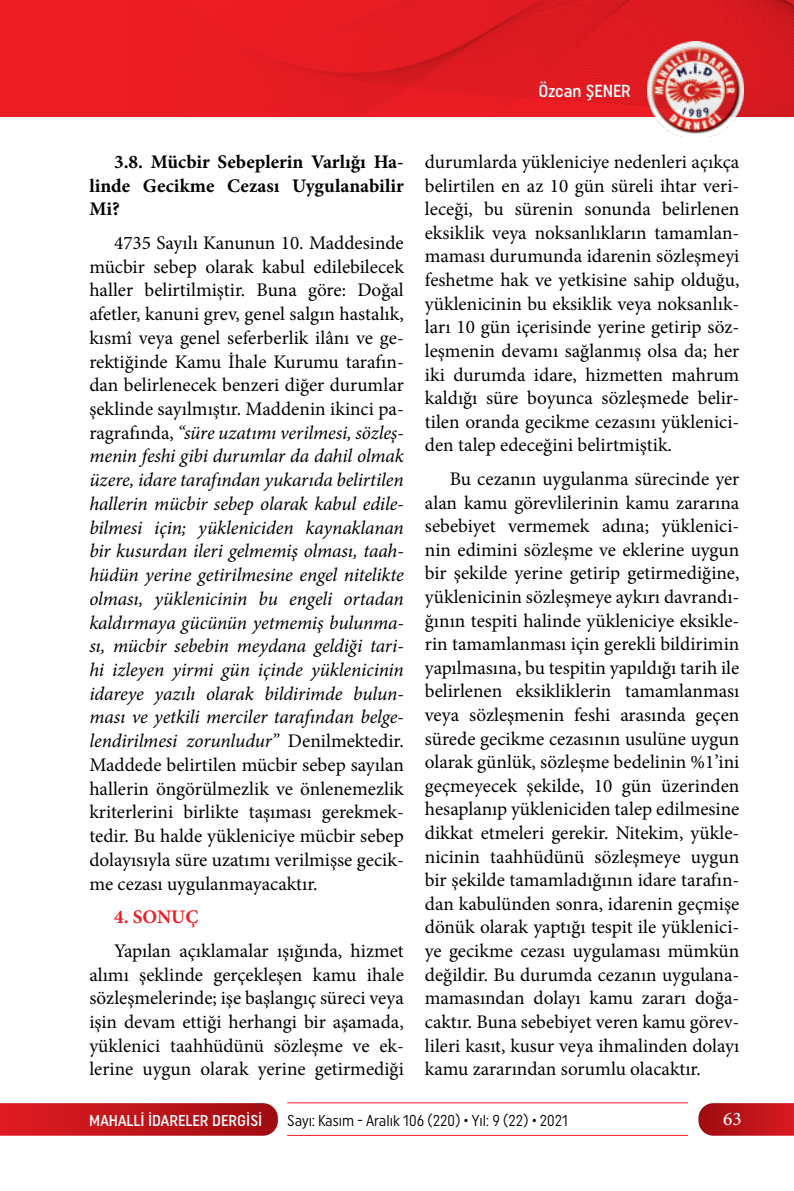
<style>
.page{position:relative;width:794px;height:1191px;background:#fff}
.page>*{position:absolute;margin:0;border:0;box-sizing:border-box;transform-origin:0 0}
.t1{font:19.25px/23.6px "Minion Pro";color:#000;text-align:justify}
.t2{font:700 19.25px/23.8px "Minion Pro";color:#000;text-align:justify}
.t3{font:700 19.25px "Minion Pro";color:#ed1d24}
.t4{font:500 19.25px "Minion Pro";color:#fff}
.t5{font:500 17.5px "Uniform Condensed";color:#fff}
.t6{font:15.75px "Uniform Condensed";color:#000;scale:.95 1}
.t7{font:500 15.75px "Uniform Condensed";color:#fff}
.s1{font-style:italic}
</style>
<div class="page">
<svg style="left:0;top:1103px;width:278px;height:32px;background:#c0171d"></svg>
<svg style="left:698px;top:1103px;width:96px;height:32px;background:#be1c22"></svg>
<hr style="left:287px;top:1102px;width:401px;height:1px;background:#ed1d24">
<hr style="left:287px;top:1135px;width:401px;height:1px;background:#ed1d24">
<img style="left:654px;top:117px;width:83px;height:20px">
<img style="left:8px;top:0;width:786px;height:117px">
<p class="t5" style="left:538px;top:80px;width:94px">Özcan ŞENER</p>
<p class="t2" style="left:89px;top:149px;width:316px;text-indent:25px">3.8. Mücbir Sebeplerin Varlığı Ha&shy;linde Gecikme Cezası Uygulanabilir Mi?</p>
<p class="t1" style="left:89px;top:231px;width:316px;text-indent:25px">4735 Sayılı Kanunun 10. Maddesinde mücbir sebep olarak kabul edilebilecek haller belirtilmiştir. Buna göre: Doğal afetler, kanuni grev, genel salgın hastalık, kısmî veya genel seferberlik ilânı ve ge&shy;rektiğinde Kamu İhale Kurumu tarafın&shy;dan belirlenecek benzeri diğer durumlar şeklinde sayılmıştır. Maddenin ikinci pa&shy;ragrafında, <span class="s1">“süre uzatımı verilmesi, sözleş&shy;menin feshi gibi durumlar da dahil olmak üzere, idare tarafından yukarıda belirtilen hallerin mücbir sebep olarak kabul edile&shy;bilmesi için; yükleniciden kaynaklanan bir kusurdan ileri gelmemiş olması, taah&shy;hüdün yerine getirilmesine engel nitelikte olması, yüklenicinin bu engeli ortadan kaldırmaya gücünün yetmemiş bulunma&shy;sı, mücbir sebebin meydana geldiği tari&shy;hi izleyen yirmi gün içinde yüklenicinin idareye yazılı olarak bildirimde bulun&shy;ması ve yetkili merciler tarafından belge&shy;lendirilmesi zorunludur”</span> Denilmektedir.<br>Maddede belirtilen mücbir sebep sayılan hallerin öngörülmezlik ve önlenemezlik kriterlerini birlikte taşıması gerekmek&shy;tedir. Bu halde yükleniciye mücbir sebep dolayısıyla süre uzatımı verilmişse gecik&shy;me cezası uygulanmayacaktır.</p>
<p class="t3" style="left:114px;top:903px;width:86px">4. SONUÇ</p>
<p class="t1" style="left:89px;top:938px;width:316px;text-indent:25px">Yapılan açıklamalar ışığında, hizmet alımı şeklinde gerçekleşen kamu ihale sözleşmelerinde; işe başlangıç süreci veya işin devam ettiği herhangi bir aşamada, yüklenici taahhüdünü sözleşme ve ek&shy;lerine uygun olarak yerine getirmediği</p>
<p class="t1" style="left:425px;top:150px;width:316px">durumlarda yükleniciye nedenleri açıkça belirtilen en az 10 gün süreli ihtar veri&shy;leceği, bu sürenin sonunda belirlenen eksiklik veya noksanlıkların tamamlan&shy;maması durumunda idarenin sözleşmeyi feshetme hak ve yetkisine sahip olduğu, yüklenicinin bu eksiklik veya noksanlık&shy;ları 10 gün içerisinde yerine getirip söz&shy;leşmenin devamı sağlanmış olsa da; her iki durumda idare, hizmetten mahrum kaldığı süre boyunca sözleşmede belir&shy;tilen oranda gecikme cezasını yüklenici&shy;den talep edeceğini belirtmiştik.</p>
<p class="t1" style="left:425px;top:467px;width:316px;text-indent:25px">Bu cezanın uygulanma sürecinde yer alan kamu görevlilerinin kamu zararına sebebiyet vermemek adına; yüklenici&shy;nin edimini sözleşme ve eklerine uygun bir şekilde yerine getirip getirmediğine, yüklenicinin sözleşmeye aykırı davrandı&shy;ğının tespiti halinde yükleniciye eksikle&shy;rin tamamlanması için gerekli bildirimin yapılmasına, bu tespitin yapıldığı tarih ile belirlenen eksikliklerin tamamlanması veya sözleşmenin feshi arasında geçen sürede gecikme cezasının usulüne uygun olarak günlük, sözleşme bedelinin %1’ini geçmeyecek şekilde, 10 gün üzerinden hesaplanıp yükleniciden talep edilmesine dikkat etmeleri gerekir. Nitekim, yükle&shy;nicinin taahhüdünü sözleşmeye uygun bir şekilde tamamladığının idare tarafın&shy;dan kabulünden sonra, idarenin geçmişe dönük olarak yaptığı tespit ile yüklenici&shy;ye gecikme cezası uygulaması mümkün değildir. Bu durumda cezanın uygulana&shy;mamasından dolayı kamu zararı doğa&shy;caktır. Buna sebebiyet veren kamu görev&shy;lileri kasıt, kusur veya ihmalinden dolayı kamu zararından sorumlu olacaktır.</p>
<p class="t7" style="left:89px;top:1111px;width:175px">MAHALLİ İDARELER DERGİSİ</p>
<p class="t6" style="left:287px;top:1111px;width:297px">Sayı: Kasım - Aralık 106 (220) • Yıl: 9 (22) • 2021</p>
<p class="t4" style="left:723px;top:1106px;width:20px">63</p>
</div>
